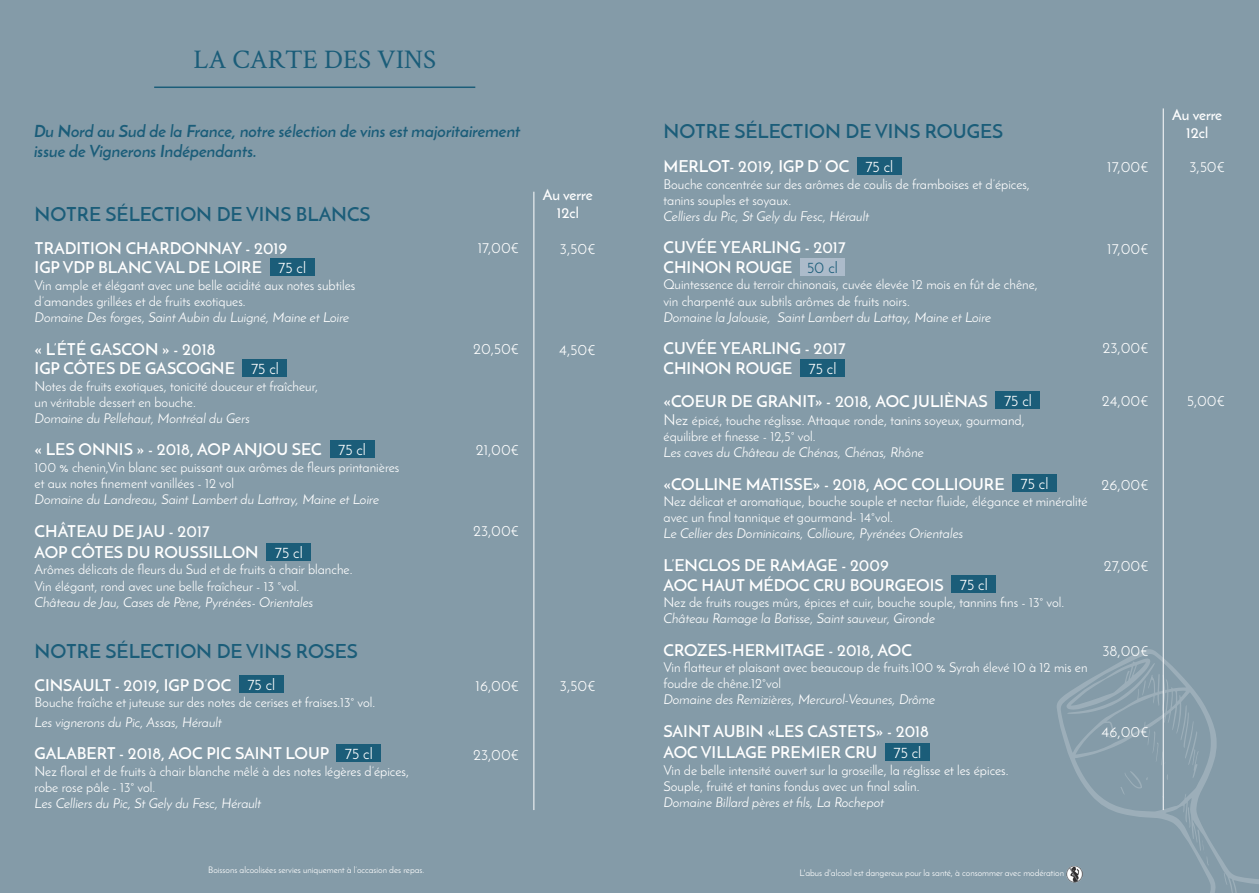
<style>
.page{position:relative;width:1259px;height:893px;background:#fff}
.page>*{position:absolute;margin:0;border:0;box-sizing:border-box;transform-origin:0 0}
.t1{font:27px "Crimson Text";color:#1b5d79}
.t2{font:600 19.5px "Josefin Sans";color:#1b5d79}
.t3{font:600 16.5px/19.8px "Josefin Sans";color:#fff}
.t4{font:italic 700 16.5px/19.8px "Josefin Sans";color:#1b5d79}
.t5{font:15px "Josefin Sans";color:#fff}
.t6{font:600 15px/18px "Josefin Sans";color:#fff;text-align:center}
.t7{font:13.5px/16.2px "Josefin Sans";color:#fff}
.t8{font:italic 13.5px "Josefin Sans";color:#fff}
.t9{font:9px "Josefin Sans";color:#fff}
.s1{font-weight:400;font-size:15.6px}
.s2{font-weight:400;font-size:15.6px;color:#1b5d79}
.s3{font-size:15px}
</style>
<div class="page">
<div style="left:0;top:0;width:638px;height:893px;background:#849ba8"></div>
<hr style="left:533px;top:192px;width:1px;height:618px;background:#fff">
<hr style="left:154px;top:87px;width:321px;height:1px;background:#1b5d79">
<div style="left:270px;top:258px;width:44px;height:17px;background:#1b5d79"></div>
<div style="left:243px;top:359px;width:44px;height:17px;background:#1b5d79"></div>
<div style="left:330px;top:440px;width:44px;height:18px;background:#1b5d79"></div>
<div style="left:267px;top:543px;width:44px;height:17px;background:#1b5d79"></div>
<div style="left:239px;top:675px;width:44px;height:18px;background:#1b5d79"></div>
<div style="left:337px;top:744px;width:44px;height:17px;background:#1b5d79"></div>
<div style="left:621px;top:0;width:638px;height:893px;background:#849ba8"></div>
<hr style="left:1162px;top:108px;width:1px;height:702px;background:#fff">
<svg style="left:1057px;top:649px;width:202px;height:244px"></svg>
<svg style="left:1180px;top:705px;width:18px;height:73px"></svg>
<svg style="left:1166px;top:774px;width:2px;height:6px"></svg>
<svg style="left:1120px;top:771px;width:28px;height:24px"></svg>
<svg style="left:1147px;top:728px;width:18px;height:37px"></svg>
<svg style="left:1066px;top:658px;width:89px;height:56px"></svg>
<svg style="left:1187px;top:807px;width:3px;height:21px"></svg>
<svg style="left:1223px;top:873px;width:4px;height:12px"></svg>
<svg style="left:1197px;top:829px;width:12px;height:36px"></svg>
<div style="left:857px;top:157px;width:44px;height:17px;background:#1b5d79"></div>
<div style="left:800px;top:258px;width:44px;height:17px;background:#acbbca"></div>
<div style="left:800px;top:359px;width:44px;height:17px;background:#1b5d79"></div>
<div style="left:995px;top:391px;width:45px;height:18px;background:#1b5d79"></div>
<div style="left:1012px;top:474px;width:44px;height:18px;background:#1b5d79"></div>
<div style="left:951px;top:575px;width:45px;height:18px;background:#1b5d79"></div>
<div style="left:885px;top:743px;width:44px;height:18px;background:#1b5d79"></div>
<img style="left:1066px;top:866px;width:16px;height:16px">
<h1 class="t1" style="left:193px;top:41px;width:244px">LA CARTE DES VINS</h1>
<p class="t4" style="left:34px;top:122px;width:488px">Du Nord au Sud de la France, notre sélection de vins est majoritairement issue de Vignerons Indépendants.</p>
<h2 class="t2" style="left:35px;top:202px;width:337px">NOTRE SÉLECTION DE VINS BLANCS</h2>
<p class="t3" style="left:35px;top:238px;width:273px">TRADITION CHARDONNAY - 2019<br>IGP VDP BLANC VAL DE LOIRE <span class="s1">75 cl</span></p>
<p class="t7" style="left:35px;top:277px;width:322px">Vin ample et élégant avec une belle acidité aux notes subtiles d’amandes grillées et de fruits exotiques.</p>
<p class="t8" style="left:35px;top:309px;width:316px">Domaine Des forges, Saint Aubin du Luigné, Maine et Loire</p>
<p class="t3" style="left:35px;top:339px;width:246px">« L’ÉTÉ GASCON » - 2018<br>IGP CÔTES DE GASCOGNE <span class="s1">75 cl</span></p>
<p class="t7" style="left:35px;top:378px;width:285px">Notes de fruits exotiques, tonicité douceur et fraîcheur, un véritable dessert en bouche.</p>
<p class="t8" style="left:35px;top:410px;width:217px">Domaine du Pellehaut, Montréal du Gers</p>
<p class="t3" style="left:35px;top:440px;width:333px">« LES ONNIS » - 2018, AOP ANJOU SEC <span class="s1">75 cl</span></p>
<p class="t7" style="left:35px;top:459px;width:366px">100 % chenin,Vin blanc sec puissant aux arômes de fleurs printanières et aux notes finement vanillées - 12 vol</p>
<p class="t8" style="left:35px;top:491px;width:346px">Domaine du Landreau, Saint Lambert du Lattray, Maine et Loire</p>
<p class="t3" style="left:35px;top:520px;width:270px;line-height:21.6px">CHÂTEAU DE JAU - 2017<br>AOP CÔTES DU ROUSSILLON <span class="s1">75 cl</span></p>
<p class="t7" style="left:35px;top:561px;width:319px">Arômes délicats de fleurs du Sud et de fruits à chair blanche.<br>Vin élégant, rond avec une belle fraîcheur - 13 °vol.</p>
<p class="t8" style="left:35px;top:594px;width:280px">Château de Jau, Cases de Pène, Pyrénées- Orientales</p>
<h2 class="t2" style="left:35px;top:639px;width:325px">NOTRE SÉLECTION DE VINS ROSES</h2>
<p class="t3" style="left:35px;top:675px;width:242px">CINSAULT - 2019, IGP D’OC <span class="s1">75 cl</span></p>
<p class="t7" style="left:35px;top:694px;width:342px">Bouche fraîche et juteuse sur des notes de cerises et fraises.13° vol.</p>
<p class="t8" style="left:35px;top:714px;width:189px">Les vignerons du Pic, Assas, Hérault</p>
<p class="t3" style="left:35px;top:744px;width:340px">GALABERT - 2018, AOC PIC SAINT LOUP <span class="s1">75 cl</span></p>
<p class="t7" style="left:35px;top:763px;width:376px">Nez floral et de fruits à chair blanche mêlé à des notes légères d’épices, robe rose pâle - 13° vol.</p>
<p class="t8" style="left:35px;top:795px;width:228px">Les Celliers du Pic, St Gely du Fesc, Hérault</p>
<p class="t9" style="left:208px;top:864px;width:218px">Boissons alcoolisées servies uniquement à l’occasion des repas.</p>
<p class="t5" style="left:478px;top:239px;width:43px">17,00€</p>
<p class="t5" style="left:473px;top:340px;width:47px">20,50€</p>
<p class="t5" style="left:476px;top:440px;width:45px">21,00€</p>
<p class="t5" style="left:473px;top:522px;width:47px">23,00€</p>
<p class="t5" style="left:475px;top:677px;width:45px">16,00€</p>
<p class="t5" style="left:473px;top:746px;width:47px">23,00€</p>
<p class="t6" style="left:543px;top:186px;width:51px">Au verre<br>12cl</p>
<p class="t5" style="left:560px;top:240px;width:37px">3,50€</p>
<p class="t5" style="left:559px;top:340px;width:38px">4,50€</p>
<p class="t5" style="left:560px;top:677px;width:37px">3,50€</p>
<h2 class="t2" style="left:663px;top:119px;width:341px">NOTRE SÉLECTION DE VINS ROUGES</h2>
<p class="t3" style="left:663px;top:156px;width:231px">MERLOT- 2019, IGP D’ OC <span class="s1">75 cl</span></p>
<p class="t7" style="left:663px;top:176px;width:368px">Bouche concentrée sur des arômes de coulis de framboises et d’épices, tanins souples et soyaux.</p>
<p class="t8" style="left:663px;top:208px;width:207px">Celliers du Pic, St Gely du Fesc, Hérault</p>
<p class="t3" style="left:663px;top:238px;width:183px">CUVÉE YEARLING - 2017<br>CHINON ROUGE <span class="s2">50 cl</span></p>
<p class="t7" style="left:663px;top:277px;width:376px">Quintessence du terroir chinonais, cuvée élevée 12 mois en fût de chêne, vin charpenté aux subtils arômes de fruits noirs.</p>
<p class="t8" style="left:663px;top:309px;width:329px">Domaine la Jalousie, Saint Lambert du Lattay, Maine et Loire</p>
<p class="t3" style="left:663px;top:339px;width:183px">CUVÉE YEARLING - 2017<br>CHINON ROUGE <span class="s1">75 cl</span></p>
<p class="t3" style="left:663px;top:391px;width:370px">«COEUR DE GRANIT» - 2018, AOC JULIÈNAS <span class="s1">75 cl</span></p>
<p class="t7" style="left:663px;top:412px;width:363px"><span class="s3">Nez</span> épicé, touche réglisse. Attaque ronde, tanins soyeux, gourmand, équilibre et finesse - 12,5° vol.</p>
<p class="t8" style="left:663px;top:444px;width:262px">Les caves du Château de Chénas, Chénas, Rhône</p>
<p class="t3" style="left:663px;top:474px;width:386px">«COLLINE MATISSE» - 2018, AOC COLLIOURE <span class="s1">75 cl</span></p>
<p class="t7" style="left:663px;top:493px;width:425px">Nez délicat et aromatique, bouche souple et nectar fluide, élégance et minéralité avec un final tannique et gourmand- 14°vol.</p>
<p class="t8" style="left:663px;top:525px;width:301px">Le Cellier des Dominicains, Collioure, Pyrénées Orientales</p>
<p class="t3" style="left:663px;top:555px;width:326px">L’ENCLOS DE RAMAGE - 2009<br>AOC HAUT MÉDOC CRU BOURGEOIS <span class="s1">75 cl</span></p>
<p class="t7" style="left:663px;top:594px;width:402px">Nez de fruits rouges mûrs, épices et cuir, bouche souple, tannins fins - 13° vol.</p>
<p class="t8" style="left:663px;top:610px;width:273px">Château Ramage la Batisse, Saint sauveur, Gironde</p>
<p class="t3" style="left:663px;top:640px;width:250px">CROZES-HERMITAGE - 2018, AOC</p>
<p class="t7" style="left:663px;top:659px;width:425px">Vin flatteur et plaisant avec beaucoup de fruits.100 % Syrah élevé 10 à 12 mis en foudre de chêne.12°vol</p>
<p class="t8" style="left:663px;top:691px;width:273px">Domaine des Remizières, Mercurol-Veaunes, Drôme</p>
<p class="t3" style="left:663px;top:720px;width:267px;line-height:21.6px">SAINT AUBIN «LES CASTETS» - 2018<br>AOC VILLAGE PREMIER CRU <span class="s1">75 cl</span></p>
<p class="t7" style="left:663px;top:762px;width:346px">Vin de belle intensité ouvert sur la groseille, la réglisse et les épices.<br>Souple, fruité et tanins fondus avec un final salin.</p>
<p class="t8" style="left:663px;top:794px;width:222px">Domaine Billard pères et fils, La Rochepot</p>
<p class="t5" style="left:1107px;top:157px;width:43px">17,00€</p>
<p class="t5" style="left:1107px;top:240px;width:43px">17,00€</p>
<p class="t5" style="left:1102px;top:339px;width:47px">23,00€</p>
<p class="t5" style="left:1101px;top:391px;width:48px">24,00€</p>
<p class="t5" style="left:1101px;top:475px;width:48px">26,00€</p>
<p class="t5" style="left:1103px;top:556px;width:46px">27,00€</p>
<p class="t5" style="left:1102px;top:641px;width:48px">38,00€</p>
<p class="t5" style="left:1101px;top:722px;width:48px">46,00€</p>
<p class="t9" style="left:799px;top:867px;width:266px">L'abus d'alcool est dangereux pour la santé, à consommer avec modération</p>
<p class="t6" style="left:1172px;top:105px;width:51px">Au verre<br>12cl</p>
<p class="t5" style="left:1189px;top:158px;width:37px">3,50€</p>
<p class="t5" style="left:1187px;top:392px;width:39px">5,00€</p>
</div>
